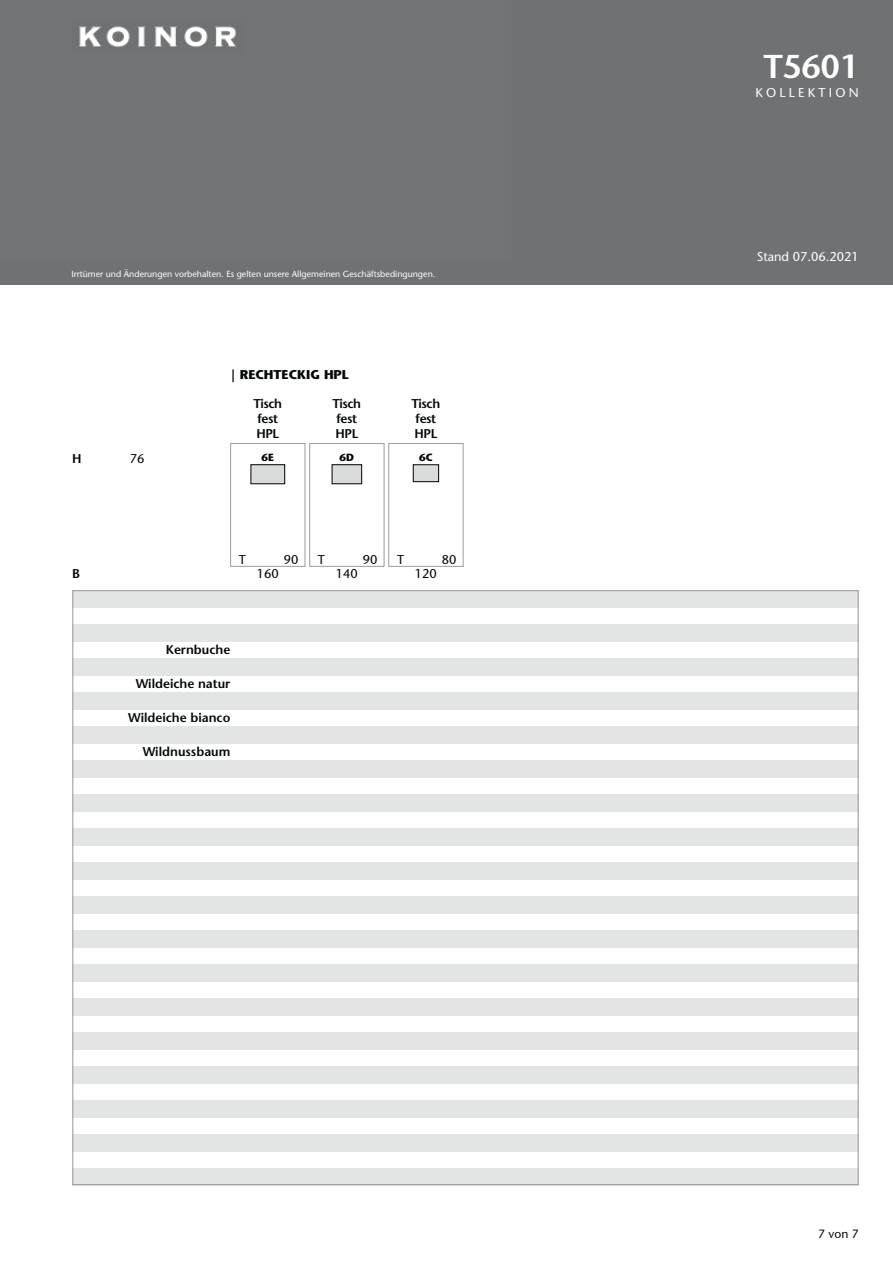
<style>
.page{position:relative;width:893px;height:1263px;background:#fff}
.page>*{position:absolute;margin:0;border:0;box-sizing:border-box;transform-origin:0 0}
.t1{font:600 33px "Stone Sans";color:#fff}
.t2{font:600 12.75px "Stone Sans";color:#040809}
.t3{font:600 12.75px/14.7px "Stone Sans";letter-spacing:-.03em;color:#040809}
.t4{font:12.75px "Stone Sans";color:#040809}
.t5{font:12.75px "Stone Sans";color:#fff}
.t6{font:700 12.75px "Stone Sans";color:#040809}
.t7{font:12.75px "Stone Sans";letter-spacing:.25em;color:#fff}
.t8{font:12px "Stone Sans";color:#040809}
.t9{font:700 10.5px "Stone Sans";color:#010202}
.t10{font:8.85px "Stone Sans";color:#fff}
</style>
<div class="page">
<div style="left:72px;top:862px;width:787px;height:17px;background:#e3e4e4"></div>
<div style="left:72px;top:896px;width:787px;height:17px;background:#e3e4e4"></div>
<div style="left:72px;top:930px;width:787px;height:17px;background:#e3e4e4"></div>
<div style="left:72px;top:964px;width:787px;height:17px;background:#e3e4e4"></div>
<div style="left:72px;top:998px;width:787px;height:17px;background:#e3e4e4"></div>
<div style="left:72px;top:1032px;width:787px;height:17px;background:#e3e4e4"></div>
<div style="left:72px;top:1066px;width:787px;height:17px;background:#e3e4e4"></div>
<div style="left:72px;top:1100px;width:787px;height:17px;background:#e3e4e4"></div>
<div style="left:72px;top:1134px;width:787px;height:17px;background:#e3e4e4"></div>
<div style="left:72px;top:1168px;width:787px;height:17px;background:#e3e4e4"></div>
<div style="left:72px;top:828px;width:787px;height:17px;background:#e3e4e4"></div>
<div style="left:72px;top:794px;width:787px;height:17px;background:#e3e4e4"></div>
<div style="left:72px;top:760px;width:787px;height:17px;background:#e3e4e4"></div>
<div style="left:72px;top:726px;width:787px;height:17px;background:#e3e4e4"></div>
<div style="left:72px;top:692px;width:787px;height:17px;background:#e3e4e4"></div>
<div style="left:72px;top:658px;width:787px;height:17px;background:#e3e4e4"></div>
<div style="left:72px;top:624px;width:787px;height:17px;background:#e3e4e4"></div>
<div style="left:72px;top:590px;width:787px;height:17px;background:#e3e4e4"></div>
<div style="left:0;top:0;width:893px;height:285px;background:#707173"></div>
<img style="left:78px;top:26px;width:158px;height:21px">
<div style="left:388px;top:443px;width:75px;height:124px;border:1px solid #9c9d9f"></div>
<div style="left:413px;top:465px;width:26px;height:17px;background:#dadbdb"></div>
<div style="left:413px;top:465px;width:26px;height:17px;border:1px solid #010202"></div>
<div style="left:309px;top:443px;width:75px;height:124px;border:1px solid #9c9d9f"></div>
<div style="left:332px;top:465px;width:30px;height:19px;background:#dadbdb"></div>
<div style="left:230px;top:443px;width:75px;height:124px;border:1px solid #9c9d9f"></div>
<div style="left:251px;top:465px;width:34px;height:19px;background:#dadbdb"></div>
<p class="t10" style="left:71px;top:270px;width:365px">Irrtümer und Änderungen vorbehalten. Es gelten unsere Allgemeinen Geschäftsbedingungen.</p>
<h2 class="t2" style="left:72px;top:454px;width:11px">H</h2>
<h2 class="t4" style="left:130px;top:454px;width:16px">76</h2>
<h2 class="t2" style="left:72px;top:569px;width:9px">B</h2>
<h2 class="t6" style="left:230px;top:370px;width:120px">| RECHTECKIG HPL</h2>
<h2 class="t3" style="left:253px;top:398px;width:30px">Tisch fest<br>HPL</h2>
<h2 class="t3" style="left:333px;top:398px;width:30px">Tisch fest<br>HPL</h2>
<h2 class="t3" style="left:412px;top:398px;width:30px">Tisch fest<br>HPL</h2>
<p class="t9" style="left:262px;top:453px;width:14px">6E</p>
<p class="t9" style="left:340px;top:453px;width:16px">6D</p>
<p class="t9" style="left:419px;top:453px;width:15px">6C</p>
<h2 class="t4" style="left:239px;top:554px;width:9px">T</h2>
<h2 class="t4" style="left:284px;top:554px;width:16px">90</h2>
<h2 class="t4" style="left:318px;top:554px;width:9px">T</h2>
<h2 class="t4" style="left:363px;top:554px;width:16px">90</h2>
<h2 class="t4" style="left:397px;top:554px;width:9px">T</h2>
<h2 class="t4" style="left:442px;top:554px;width:16px">80</h2>
<h2 class="t4" style="left:257px;top:569px;width:23px">160</h2>
<h2 class="t4" style="left:336px;top:569px;width:23px">140</h2>
<h2 class="t4" style="left:415px;top:569px;width:23px">120</h2>
<h2 class="t2" style="left:166px;top:645px;width:66px">Kernbuche</h2>
<h2 class="t2" style="left:136px;top:679px;width:96px">Wildeiche natur</h2>
<h2 class="t2" style="left:128px;top:713px;width:104px">Wildeiche bianco</h2>
<h2 class="t2" style="left:143px;top:747px;width:89px">Wildnussbaum</h2>
<h1 class="t1" style="left:763px;top:54px;width:97px">T5601</h1>
<h2 class="t7" style="left:755px;top:88px;width:105px">KOLLEKTION</h2>
<h2 class="t5" style="left:757px;top:252px;width:103px">Stand 07.06.2021</h2>
<h3 class="t8" style="left:818px;top:1229px;width:42px">7 von 7</h3>
</div>
